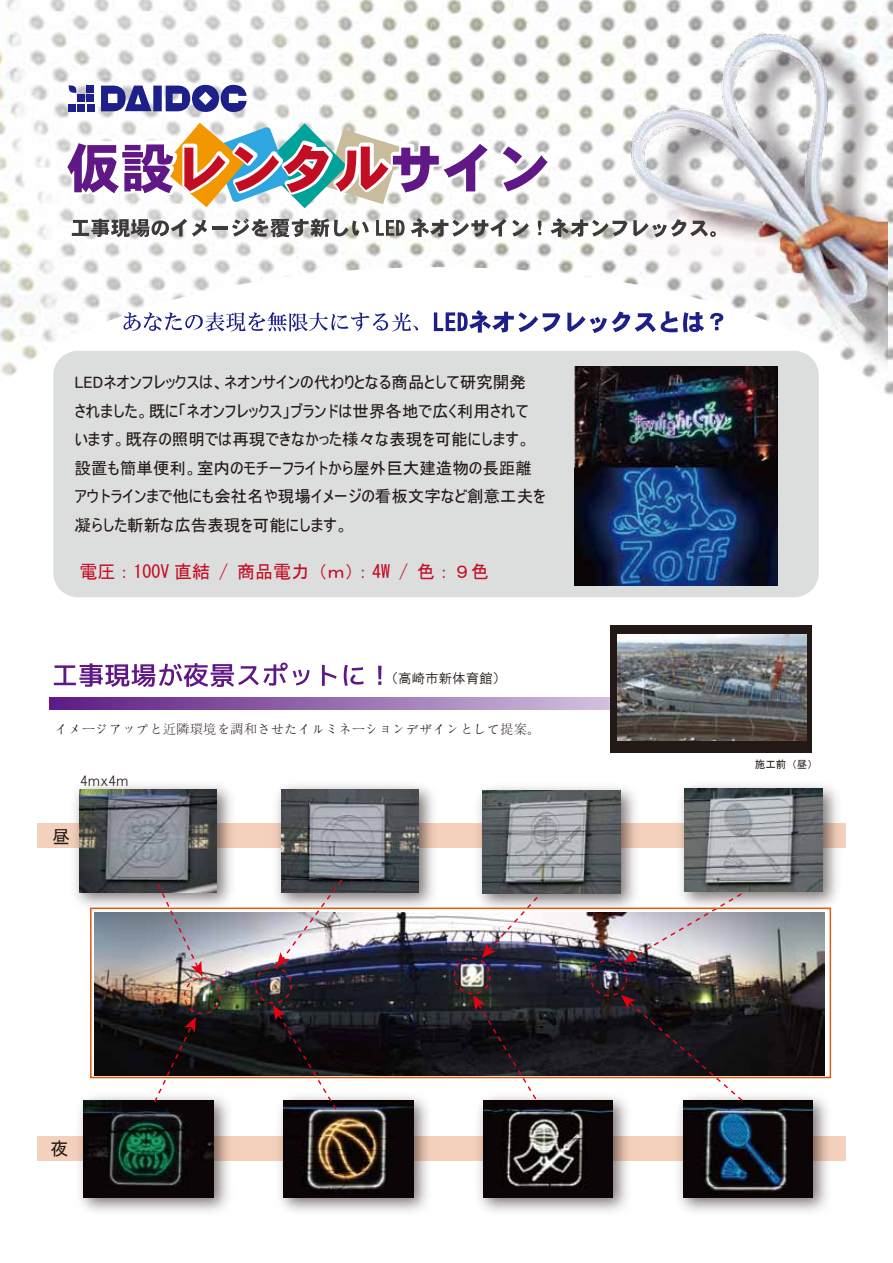
<style>
.page{position:relative;width:893px;height:1263px;background:#fff}
.page>*{position:absolute;margin:0;border:0;box-sizing:border-box;transform-origin:0 0}
.t1{font:18px "Koz Go Pr 6 N Regular 90 ms RKSJ H";color:#c30d23}
.t2{font:18px "HGS Heisei Kakugothictai W5";color:#221815}
.t3{font:16.5px/28.5px "MS UI Gothic";color:#221815}
.t4{font:13.65px "HGP Gothic M";color:#221815}
.t5{font:500 13.5px "Adobe Myungjo Std";color:#221815}
.t6{font:13.5px "HGP Gothic M";color:#221815}
.t7{font:10.5px "HGS Heisei Kakugothictai W5";color:#221815}
</style>
<div class="page">
<img style="left:0;top:0;width:893px;height:267px">
<svg style="left:61px;top:123px;width:496px;height:85px"></svg>
<div style="left:87px;top:86px;width:7px;height:7px;background:#1d2088"></div>
<div style="left:87px;top:95px;width:7px;height:7px;background:#1d2088"></div>
<div style="left:78px;top:95px;width:7px;height:7px;background:#1d2088"></div>
<div style="left:78px;top:104px;width:7px;height:7px;background:#1d2088"></div>
<div style="left:69px;top:104px;width:7px;height:7px;background:#1d2088"></div>
<div style="left:87px;top:104px;width:7px;height:7px;background:#1d2088"></div>
<svg style="left:68px;top:85px;width:9px;height:8px"></svg>
<svg style="left:101px;top:86px;width:50px;height:25px"></svg>
<div style="left:153px;top:86px;width:9px;height:25px;background:#1d2088"></div>
<svg style="left:166px;top:85px;width:81px;height:27px"></svg>
<img style="left:611px;top:34px;width:276px;height:233px">
<svg style="left:0;top:267px;width:893px;height:330px"></svg>
<svg style="left:124px;top:312px;width:294px;height:20px"></svg>
<svg style="left:434px;top:310px;width:126px;height:23px"></svg>
<svg style="left:567px;top:311px;width:137px;height:22px"></svg>
<svg style="left:710px;top:313px;width:13px;height:17px"></svg>
<svg style="left:72px;top:219px;width:135px;height:18px"></svg>
<hr style="left:212px;top:226px;width:16px;height:3px;background:#3e3a39">
<svg style="left:232px;top:218px;width:137px;height:19px"></svg>
<svg style="left:376px;top:220px;width:28px;height:16px"></svg>
<svg style="left:411px;top:218px;width:118px;height:19px"></svg>
<svg style="left:538px;top:220px;width:3px;height:15px"></svg>
<svg style="left:550px;top:218px;width:77px;height:19px"></svg>
<svg style="left:633px;top:219px;width:83px;height:18px"></svg>
<div style="left:53px;top:351px;width:766px;height:246px;background:#dcdddd;border-radius:24px"></div>
<div style="left:38px;top:1136px;width:808px;height:24px;background:#f4d1bc"></div>
<div style="left:38px;top:823px;width:808px;height:24px;background:#f4d1bc"></div>
<img style="left:94px;top:913px;width:731px;height:162px">
<img style="left:469px;top:787px;width:175px;height:131px">
<img style="left:483px;top:791px;width:138px;height:103px">
<img style="left:671px;top:785px;width:175px;height:130px">
<img style="left:685px;top:789px;width:137px;height:102px">
<img style="left:268px;top:785px;width:175px;height:132px">
<img style="left:281px;top:789px;width:138px;height:104px">
<img style="left:66px;top:784px;width:175px;height:132px">
<img style="left:79px;top:789px;width:138px;height:103px">
<img style="left:669px;top:1096px;width:167px;height:116px">
<img style="left:683px;top:1100px;width:129px;height:97px">
<img style="left:470px;top:1096px;width:166px;height:116px">
<img style="left:483px;top:1100px;width:130px;height:97px">
<img style="left:270px;top:1096px;width:167px;height:116px">
<img style="left:284px;top:1100px;width:129px;height:97px">
<img style="left:70px;top:1096px;width:167px;height:116px">
<img style="left:84px;top:1100px;width:129px;height:97px">
<div style="left:184px;top:977px;width:37px;height:37px;border:1px dashed #e60012;border-radius:50%"></div>
<div style="left:255px;top:967px;width:37px;height:37px;border:1px dashed #e60012;border-radius:50%"></div>
<div style="left:454px;top:957px;width:37px;height:37px;border:1px dashed #e60012;border-radius:50%"></div>
<div style="left:590px;top:959px;width:37px;height:37px;border:1px dashed #e60012;border-radius:50%"></div>
<svg style="left:156px;top:883px;width:46px;height:93px;background:#9f9ba2"></svg>
<img style="left:277px;top:878px;width:67px;height:89px">
<svg style="left:482px;top:895px;width:57px;height:63px"></svg>
<svg style="left:624px;top:892px;width:119px;height:71px"></svg>
<svg style="left:153px;top:1017px;width:43px;height:87px"></svg>
<svg style="left:273px;top:1005px;width:65px;height:106px"></svg>
<div style="left:90px;top:907px;width:741px;height:171px;border:2px solid #db5b0f"></div>
<svg style="left:50px;top:697px;width:560px;height:12px;background:#956dae"></svg>
<svg style="left:54px;top:662px;width:256px;height:25px"></svg>
<svg style="left:322px;top:665px;width:15px;height:21px"></svg>
<svg style="left:344px;top:665px;width:20px;height:21px"></svg>
<svg style="left:378px;top:681px;width:3px;height:4px"></svg>
<svg style="left:378px;top:666px;width:4px;height:13px"></svg>
<svg style="left:473px;top:995px;width:65px;height:106px"></svg>
<svg style="left:621px;top:995px;width:123px;height:107px"></svg>
<div style="left:610px;top:625px;width:202px;height:128px;background:#221815"></div>
<img style="left:618px;top:634px;width:189px;height:106px">
<img style="left:575px;top:366px;width:202px;height:219px">
<p class="t3" style="left:74px;top:368px;width:473px">LEDネオンフレックスは、ネオンサインの代わりとなる商品として研究開発<br>されました。既に「ネオンフレックス」ブランドは世界各地で広く利用されています。既存の照明では再現できなかった様々な表現を可能にします。設置も簡単便利。室内のモチーフライトから屋外巨大建造物の長距離アウトラインまで他にも会社名や現場イメージの看板文字など創意工夫を凝らした斬新な広告表現を可能にします。</p>
<p class="t1" style="left:80px;top:562px;width:411px">電圧：100V 直結 / 商品電力（ｍ）：4W / 色：９色</p>
<p class="t6" style="left:392px;top:671px;width:109px">（高崎市新体育館）</p>
<p class="t5" style="left:55px;top:722px;width:487px">イメ〡ジアップと近隣環境を調和させたイルミネ〡ションデザインとして提案。</p>
<p class="t4" style="left:80px;top:774px;width:49px">4ｍｘ4ｍ</p>
<p class="t2" style="left:52px;top:827px;width:19px">昼</p>
<p class="t2" style="left:51px;top:1140px;width:19px">夜</p>
<p class="t7" style="left:755px;top:759px;width:65px">施工前（昼）</p>
</div>
